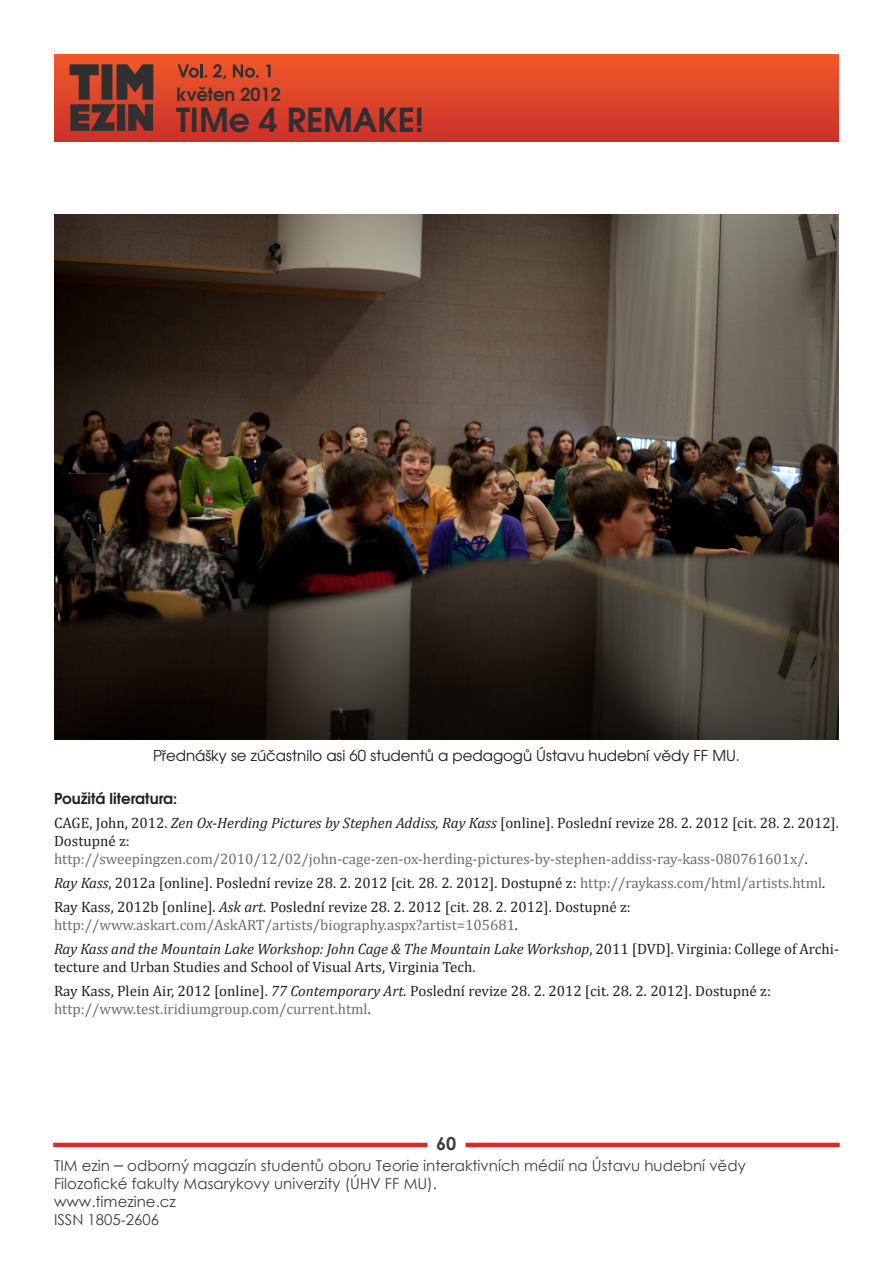
<style>
.page{position:relative;width:893px;height:1263px;background:#fff}
.page>*{position:absolute;margin:0;border:0;box-sizing:border-box;transform-origin:0 0}
.t1{font:700 33px "Te X Gyre Adventor";color:#312f30}
.t2{font:700 18px "Te X Gyre Adventor";color:#312f30}
.t3{font:700 18px "Century Gothic";color:#3e3e3f}
.t4{font:15px/18px "Cambria";color:#231f20}
.t5{font:15px "Cambria";color:#6c6d70}
.t6{font:15px "Century Gothic";color:#3e3e3f}
.t7{font:15px "Te X Gyre Adventor";color:#231f20}
.t8{font:700 15px "Te X Gyre Adventor";color:#231f20}
.s1{font-style:italic}
.s2{color:#231f20}
.s3{color:#6c6d70}
.s4{font-size:18px}
</style>
<div class="page">
<img style="left:54px;top:215px;width:785px;height:524px">
<div style="left:54px;top:54px;width:785px;height:87px;background:linear-gradient(to bottom,#f05a28,#ca312b)"></div>
<svg style="left:70px;top:64px;width:83px;height:67px;background:#6b362d"></svg>
<svg style="left:177px;top:64px;width:30px;height:14px"></svg>
<svg style="left:213px;top:64px;width:13px;height:16px"></svg>
<svg style="left:233px;top:64px;width:26px;height:14px"></svg>
<svg style="left:266px;top:64px;width:5px;height:13px"></svg>
<hr style="left:53px;top:1143px;width:374px;height:4px;background:#d92b26">
<hr style="left:465px;top:1143px;width:375px;height:4px;background:#d92b26">
<p class="t2" style="left:176px;top:79px;width:106px">květen 2012</p>
<p class="t1" style="left:176px;top:91px;width:250px">TIMe 4 REMAKE!</p>
<p class="t7" style="left:153px;top:743px;width:588px">Přednášky se zúčastnilo asi 60 studentů a pedagogů Ústavu hudební vědy FF MU.</p>
<p class="t8" style="left:54px;top:786px;width:125px">Použitá literatura:</p>
<p class="t4" style="left:54px;top:814px;width:786px">CAGE, John, 2012. <span class="s1">Zen Ox-Herding Pictures by Stephen Addiss, Ray Kass</span> [online]. Poslední revize 28. 2. 2012 [cit. 28. 2. 2012].<br>Dostupné z:</p>
<p class="t5" style="left:54px;top:850px;width:755px">http://sweepingzen.com/2010/12/02/john-cage-zen-ox-herding-pictures-by-stephen-addiss-ray-kass-080761601x/<span class="s2">.</span></p>
<p class="t4" style="left:54px;top:874px;width:773px"><span class="s1">Ray Kass</span>, 2012a [online]. Poslední revize 28. 2. 2012 [cit. 28. 2. 2012]. Dostupné z: <span class="s3">http://raykass.com/html/artists.html</span>.</p>
<p class="t4" style="left:54px;top:898px;width:578px">Ray Kass, 2012b [online]. <span class="s1">Ask art.</span> Poslední revize 28. 2. 2012 [cit. 28. 2. 2012]. Dostupné z:</p>
<p class="t5" style="left:54px;top:916px;width:466px">http://www.askart.com/AskART/artists/biography.aspx?artist=105681<span class="s2">.</span></p>
<p class="t4" style="left:54px;top:940px;width:786px"><span class="s1">Ray Kass and the Mountain Lake Workshop: John Cage &amp; The Mountain Lake Workshop</span>, 2011 [DVD]. Virginia: College of Archi&shy;tecture and Urban Studies and School of Visual Arts, Virginia Tech.</p>
<p class="t4" style="left:54px;top:982px;width:718px">Ray Kass, Plein Air, 2012 [online]. <span class="s1">77 Contemporary Art.</span> Poslední revize 28. 2. 2012 [cit. 28. 2. 2012]. Dostupné z:</p>
<p class="t5" style="left:54px;top:1000px;width:318px">http://www.test.iridiumgroup.com/current.html<span class="s2">.</span></p>
<p class="t3" style="left:436px;top:1130px;width:22px">60</p>
<p class="t6" style="left:54px;top:1154px;width:693px">TIM ezin <span class="s4">–</span> odborný magazín studentů oboru Teorie interaktivních médií na Ústavu hudební vědy</p>
<p class="t6" style="left:54px;top:1172px;width:384px">Filozofické fakulty Masarykovy univerzity (ÚHV FF MU).</p>
<p class="t6" style="left:54px;top:1190px;width:123px">www.timezine.cz</p>
<p class="t6" style="left:54px;top:1208px;width:107px">ISSN 1805-2606</p>
</div>
